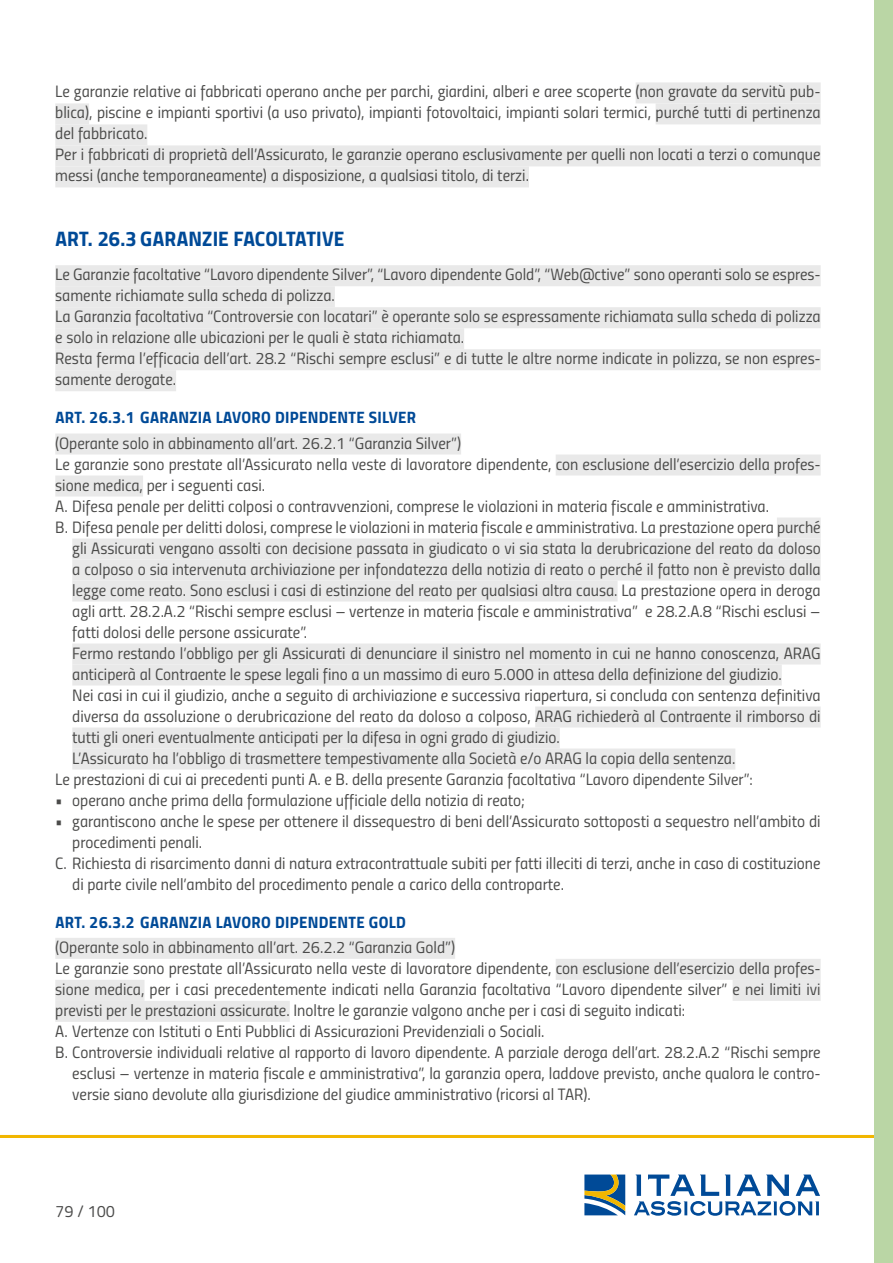
<style>
.page{position:relative;width:893px;height:1263px;background:#fff}
.page>*{position:absolute;margin:0;border:0;box-sizing:border-box;transform-origin:0 0}
.t1{font:21px "Titillium Bold Upright";letter-spacing:.005em;color:#004a97}
.t2{font:16.5px/21px "Titillium Regular Upright";color:#4b4b4a}
.t3{font:16.5px "Titillium Bold Upright";letter-spacing:.02em;color:#004a97}
</style>
<div class="page">
<svg style="left:584px;top:1174px;width:41px;height:41px;background:#547987"></svg>
<svg style="left:634px;top:1174px;width:186px;height:42px"></svg>
<hr style="left:0;top:1135px;width:893px;height:3px;background:#f1b600">
<div style="left:874px;top:0;width:19px;height:1263px;background:#bad6a5"></div>
<div style="left:636px;top:82px;width:185px;height:21px;background:#e9e9e9"></div>
<div style="left:55px;top:103px;width:34px;height:21px;background:#e9e9e9"></div>
<div style="left:656px;top:103px;width:165px;height:21px;background:#e9e9e9"></div>
<div style="left:55px;top:124px;width:92px;height:21px;background:#e9e9e9"></div>
<div style="left:55px;top:145px;width:766px;height:21px;background:#e9e9e9"></div>
<div style="left:55px;top:166px;width:474px;height:21px;background:#e9e9e9"></div>
<div style="left:55px;top:265px;width:766px;height:21px;background:#e9e9e9"></div>
<div style="left:55px;top:286px;width:280px;height:21px;background:#e9e9e9"></div>
<div style="left:55px;top:307px;width:766px;height:21px;background:#e9e9e9"></div>
<div style="left:55px;top:328px;width:409px;height:21px;background:#e9e9e9"></div>
<div style="left:55px;top:349px;width:766px;height:21px;background:#e9e9e9"></div>
<div style="left:55px;top:370px;width:121px;height:21px;background:#e9e9e9"></div>
<div style="left:55px;top:433px;width:406px;height:21px;background:#e9e9e9"></div>
<div style="left:556px;top:454px;width:265px;height:21px;background:#e9e9e9"></div>
<div style="left:55px;top:475px;width:88px;height:21px;background:#e9e9e9"></div>
<div style="left:777px;top:517px;width:44px;height:21px;background:#e9e9e9"></div>
<div style="left:72px;top:538px;width:749px;height:21px;background:#e9e9e9"></div>
<div style="left:72px;top:559px;width:749px;height:21px;background:#e9e9e9"></div>
<div style="left:72px;top:580px;width:546px;height:21px;background:#e9e9e9"></div>
<div style="left:72px;top:643px;width:749px;height:21px;background:#e9e9e9"></div>
<div style="left:72px;top:664px;width:710px;height:21px;background:#e9e9e9"></div>
<div style="left:535px;top:706px;width:286px;height:21px;background:#e9e9e9"></div>
<div style="left:72px;top:727px;width:488px;height:21px;background:#e9e9e9"></div>
<div style="left:72px;top:748px;width:663px;height:21px;background:#e9e9e9"></div>
<div style="left:55px;top:938px;width:400px;height:21px;background:#e9e9e9"></div>
<div style="left:556px;top:959px;width:265px;height:21px;background:#e9e9e9"></div>
<div style="left:55px;top:980px;width:90px;height:21px;background:#e9e9e9"></div>
<div style="left:733px;top:980px;width:88px;height:21px;background:#e9e9e9"></div>
<div style="left:55px;top:1001px;width:235px;height:21px;background:#e9e9e9"></div>
<p class="t2" style="left:55px;top:80px;width:767px">Le garanzie relative ai fabbricati operano anche per parchi, giardini, alberi e aree scoperte (non gravate da servitù pub&shy;blica), piscine e impianti sportivi (a uso privato), impianti fotovoltaici, impianti solari termici, purché tutti di pertinenza del fabbricato.<br>Per i fabbricati di proprietà dell’Assicurato, le garanzie operano esclusivamente per quelli non locati a terzi o comunque messi (anche temporaneamente) a disposizione, a qualsiasi titolo, di terzi.</p>
<p class="t1" style="left:55px;top:223px;width:291px">ART. 26.3 GARANZIE FACOLTATIVE</p>
<p class="t2" style="left:55px;top:263px;width:767px">Le Garanzie facoltative “Lavoro dipendente Silver”, “Lavoro dipendente Gold”, “Web@ctive” sono operanti solo se espres&shy;samente richiamate sulla scheda di polizza.<br>La Garanzia facoltativa “Controversie con locatari” è operante solo se espressamente richiamata sulla scheda di polizza e solo in relazione alle ubicazioni per le quali è stata richiamata.<br>Resta ferma l’efficacia dell’art. 28.2 “Rischi sempre esclusi” e di tutte le altre norme indicate in polizza, se non espres&shy;samente derogate.</p>
<p class="t3" style="left:55px;top:405px;width:362px">ART. 26.3.1 GARANZIA LAVORO DIPENDENTE SILVER</p>
<p class="t2" style="left:55px;top:431px;width:407px">(Operante solo in abbinamento all’art. 26.2.1 “Garanzia Silver”)</p>
<p class="t2" style="left:55px;top:452px;width:767px">Le garanzie sono prestate all’Assicurato nella veste di lavoratore dipendente, con esclusione dell’esercizio della profes-</p>
<p class="t2" style="left:55px;top:473px;width:211px">sione medica, per i seguenti casi.</p>
<p class="t2" style="left:55px;top:494px;width:715px">A. Difesa penale per delitti colposi o contravvenzioni, comprese le violazioni in materia fiscale e amministrativa.</p>
<p class="t2" style="left:55px;top:515px;width:767px">B. Difesa penale per delitti dolosi, comprese le violazioni in materia fiscale e amministrativa. La prestazione opera purché</p>
<p class="t2" style="left:72px;top:536px;width:750px">gli Assicurati vengano assolti con decisione passata in giudicato o vi sia stata la derubricazione del reato da doloso</p>
<p class="t2" style="left:72px;top:557px;width:750px">a colposo o sia intervenuta archiviazione per infondatezza della notizia di reato o perché il fatto non è previsto dalla</p>
<p class="t2" style="left:72px;top:578px;width:750px">legge come reato. Sono esclusi i casi di estinzione del reato per qualsiasi altra causa. La prestazione opera in deroga</p>
<p class="t2" style="left:72px;top:599px;width:750px">agli artt. 28.2.A.2 “Rischi sempre esclusi – vertenze in materia fiscale e amministrativa” e 28.2.A.8 “Rischi esclusi –</p>
<p class="t2" style="left:72px;top:620px;width:236px">fatti dolosi delle persone assicurate”.</p>
<p class="t2" style="left:72px;top:641px;width:750px">Fermo restando l’obbligo per gli Assicurati di denunciare il sinistro nel momento in cui ne hanno conoscenza, ARAG</p>
<p class="t2" style="left:72px;top:662px;width:711px">anticiperà al Contraente le spese legali fino a un massimo di euro 5.000 in attesa della definizione del giudizio.</p>
<p class="t2" style="left:72px;top:683px;width:750px">Nei casi in cui il giudizio, anche a seguito di archiviazione e successiva riapertura, si concluda con sentenza definitiva</p>
<p class="t2" style="left:72px;top:704px;width:750px">diversa da assoluzione o derubricazione del reato da doloso a colposo, ARAG richiederà al Contraente il rimborso di</p>
<p class="t2" style="left:72px;top:725px;width:489px">tutti gli oneri eventualmente anticipati per la difesa in ogni grado di giudizio.</p>
<p class="t2" style="left:72px;top:746px;width:665px">L’Assicurato ha l’obbligo di trasmettere tempestivamente alla Società e/o ARAG la copia della sentenza.</p>
<p class="t2" style="left:55px;top:767px;width:699px">Le prestazioni di cui ai precedenti punti A. e B. della presente Garanzia facoltativa “Lavoro dipendente Silver”:</p>
<p class="t2" style="left:55px;top:788px;width:471px">• operano anche prima della formulazione ufficiale della notizia di reato;</p>
<p class="t2" style="left:55px;top:809px;width:767px">• garantiscono anche le spese per ottenere il dissequestro di beni dell’Assicurato sottoposti a sequestro nell’ambito di</p>
<p class="t2" style="left:72px;top:830px;width:131px">procedimenti penali.</p>
<p class="t2" style="left:55px;top:851px;width:767px">C. Richiesta di risarcimento danni di natura extracontrattuale subiti per fatti illeciti di terzi, anche in caso di costituzione</p>
<p class="t2" style="left:72px;top:872px;width:493px">di parte civile nell’ambito del procedimento penale a carico della controparte.</p>
<p class="t3" style="left:55px;top:909px;width:352px">ART. 26.3.2 GARANZIA LAVORO DIPENDENTE GOLD</p>
<p class="t2" style="left:55px;top:936px;width:401px">(Operante solo in abbinamento all’art. 26.2.2 “Garanzia Gold”)</p>
<p class="t2" style="left:55px;top:957px;width:767px">Le garanzie sono prestate all’Assicurato nella veste di lavoratore dipendente, con esclusione dell’esercizio della profes-</p>
<p class="t2" style="left:55px;top:978px;width:767px">sione medica, per i casi precedentemente indicati nella Garanzia facoltativa “Lavoro dipendente silver” e nei limiti ivi</p>
<p class="t2" style="left:55px;top:999px;width:631px">previsti per le prestazioni assicurate. Inoltre le garanzie valgono anche per i casi di seguito indicati:</p>
<p class="t2" style="left:55px;top:1020px;width:491px">A. Vertenze con Istituti o Enti Pubblici di Assicurazioni Previdenziali o Sociali.</p>
<p class="t2" style="left:55px;top:1041px;width:767px">B. Controversie individuali relative al rapporto di lavoro dipendente. A parziale deroga dell’art. 28.2.A.2 “Rischi sempre</p>
<p class="t2" style="left:72px;top:1062px;width:750px">esclusi – vertenze in materia fiscale e amministrativa”, la garanzia opera, laddove previsto, anche qualora le contro-</p>
<p class="t2" style="left:72px;top:1083px;width:520px">versie siano devolute alla giurisdizione del giudice amministrativo (ricorsi al TAR).</p>
<p class="t2" style="left:55px;top:1200px;width:61px">79 / 100</p>
</div>
